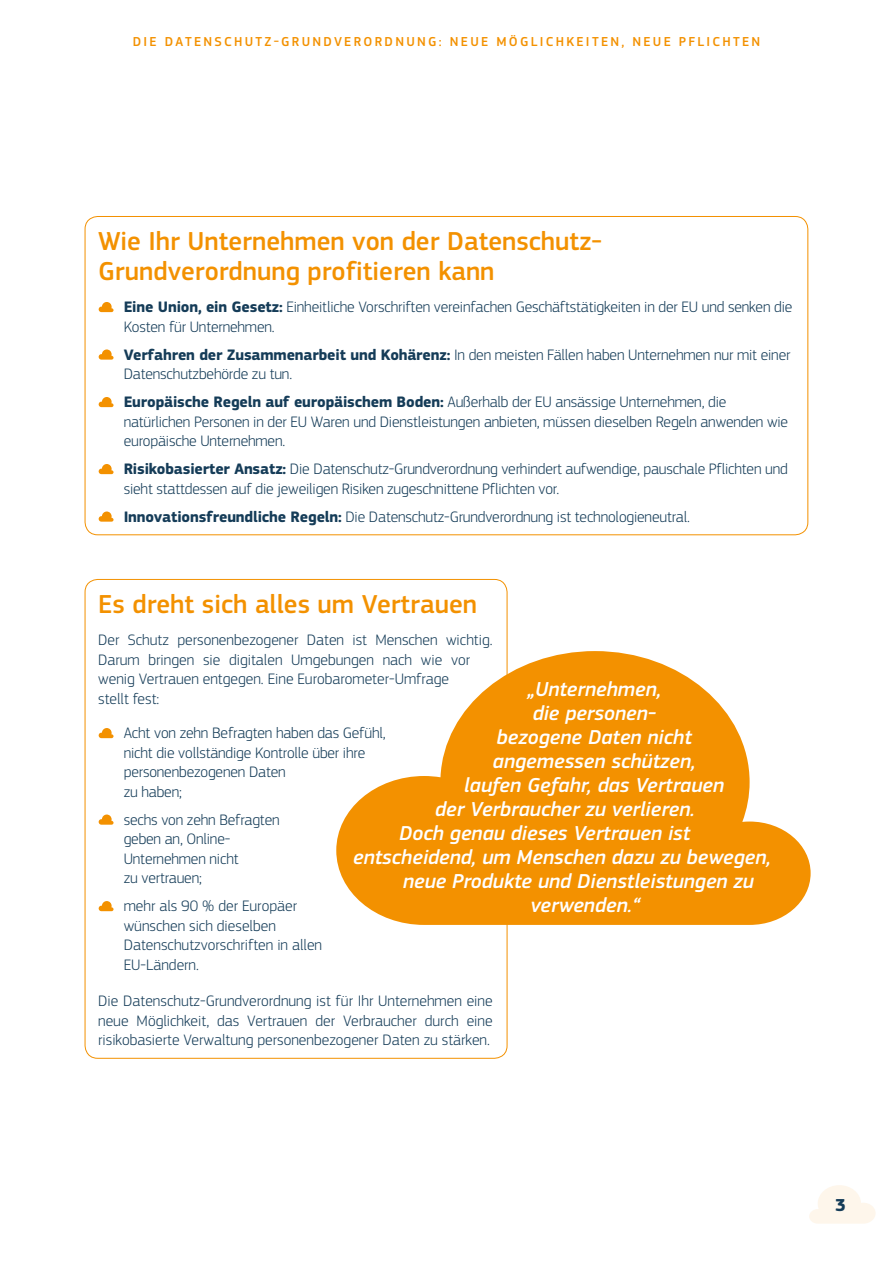
<style>
.page{position:relative;width:893px;height:1263px;background:#fff}
.page>*{position:absolute;margin:0;border:0;box-sizing:border-box;transform-origin:0 0}
.t1{font:500 27px/30px "EC Square Sans Pro";color:#f39100}
.t2{font:italic 500 21px "EC Square Sans Pro";color:#fff}
.t3{font:700 18px "EC Square Sans Pro";color:#153c58}
.t4{font:300 15.75px/19.5px "EC Square Sans Pro";letter-spacing:-.01em;color:#153c58}
.t5{font:500 13.5px "EC Square Sans Pro";letter-spacing:.17em;color:#f39100}
.s1{font-weight:700}
</style>
<div class="page">
<svg style="left:809px;top:1185px;width:67px;height:39px"></svg>
<svg style="left:99px;top:302px;width:15px;height:10px"></svg>
<svg style="left:99px;top:349px;width:15px;height:11px"></svg>
<svg style="left:99px;top:397px;width:15px;height:10px"></svg>
<svg style="left:99px;top:464px;width:15px;height:10px"></svg>
<svg style="left:99px;top:511px;width:15px;height:11px"></svg>
<svg style="left:99px;top:728px;width:15px;height:10px"></svg>
<svg style="left:99px;top:814px;width:15px;height:11px"></svg>
<svg style="left:99px;top:901px;width:15px;height:10px"></svg>
<svg style="left:336px;top:651px;width:475px;height:274px;fill:#f39100"></svg>
<p class="t5" style="left:133px;top:34px;width:629px">DIE DATENSCHUTZ-GRUNDVERORDNUNG: NEUE MÖGLICHKEITEN, NEUE PFLICHTEN</p>
<h1 class="t1" style="left:98px;top:226px;width:505px">Wie Ihr Unternehmen von der Datenschutz-<br>Grundverordnung profitieren kann</h1>
<p class="t4" style="left:124px;top:297px;width:670px"><span class="s1">Eine Union, ein Gesetz:</span> Einheitliche Vorschriften vereinfachen Geschäftstätigkeiten in der EU und senken die<br>Kosten für Unternehmen.</p>
<p class="t4" style="left:124px;top:345px;width:668px"><span class="s1">Verfahren der Zusammenarbeit und Kohärenz:</span> In den meisten Fällen haben Unternehmen nur mit einer<br>Datenschutzbehörde zu tun.</p>
<p class="t4" style="left:124px;top:392px;width:666px"><span class="s1">Europäische Regeln auf europäischem Boden:</span> Außerhalb der EU ansässige Unternehmen, die natürlichen Personen in der EU Waren und Dienstleistungen anbieten, müssen dieselben Regeln anwenden wie europäische Unternehmen.</p>
<p class="t4" style="left:124px;top:459px;width:666px"><span class="s1">Risikobasierter Ansatz:</span> Die Datenschutz-Grundverordnung verhindert aufwendige, pauschale Pflichten und sieht stattdessen auf die jeweiligen Risiken zugeschnittene Pflichten vor.</p>
<p class="t4" style="left:124px;top:507px;width:566px"><span class="s1">Innovationsfreundliche Regeln:</span> Die Datenschutz-Grundverordnung ist technologieneutral.</p>
<h1 class="t1" style="left:98px;top:589px;width:380px">Es dreht sich alles um Vertrauen</h1>
<p class="t4" style="left:98px;top:630px;width:394px">Der Schutz personenbezogener Daten ist Menschen wichtig.<br>Darum bringen sie digitalen Umgebungen nach wie vor wenig Vertrauen entgegen. Eine Eurobarometer-Umfrage<br>stellt fest:</p>
<p class="t4" style="left:124px;top:723px;width:263px">Acht von zehn Befragten haben das Gefühl, nicht die vollständige Kontrolle über ihre personenbezogenen Daten<br>zu haben;</p>
<p class="t4" style="left:124px;top:809px;width:157px">sechs von zehn Befragten geben an, Online-<br>Unternehmen nicht<br>zu vertrauen;</p>
<p class="t4" style="left:124px;top:896px;width:200px">mehr als 90 % der Europäer wünschen sich dieselben<br>Datenschutzvorschriften in allen<br>EU-Ländern.</p>
<p class="t4" style="left:98px;top:991px;width:396px;text-align:justify">Die Datenschutz-Grundverordnung ist für Ihr Unternehmen eine neue Möglichkeit, das Vertrauen der Verbraucher durch eine risikobasierte Verwaltung personenbezogener Daten zu stärken.</p>
<h2 class="t2" style="left:527px;top:676px;width:135px">„Unternehmen,</h2>
<h2 class="t2" style="left:533px;top:700px;width:125px">die personen-</h2>
<h2 class="t2" style="left:497px;top:724px;width:196px">bezogene Daten nicht</h2>
<h2 class="t2" style="left:493px;top:748px;width:204px">angemessen schützen,</h2>
<h2 class="t2" style="left:464px;top:772px;width:261px">laufen Gefahr, das Vertrauen</h2>
<h2 class="t2" style="left:435px;top:796px;width:261px">der Verbraucher zu verlieren.</h2>
<h2 class="t2" style="left:399px;top:820px;width:293px">Doch genau dieses Vertrauen ist</h2>
<h2 class="t2" style="left:353px;top:844px;width:419px">entscheidend, um Menschen dazu zu bewegen,</h2>
<h2 class="t2" style="left:403px;top:868px;width:352px">neue Produkte und Dienstleistungen zu</h2>
<h2 class="t2" style="left:531px;top:892px;width:111px">verwenden.“</h2>
<p class="t3" style="left:835px;top:1194px;width:12px">3</p>
</div>
